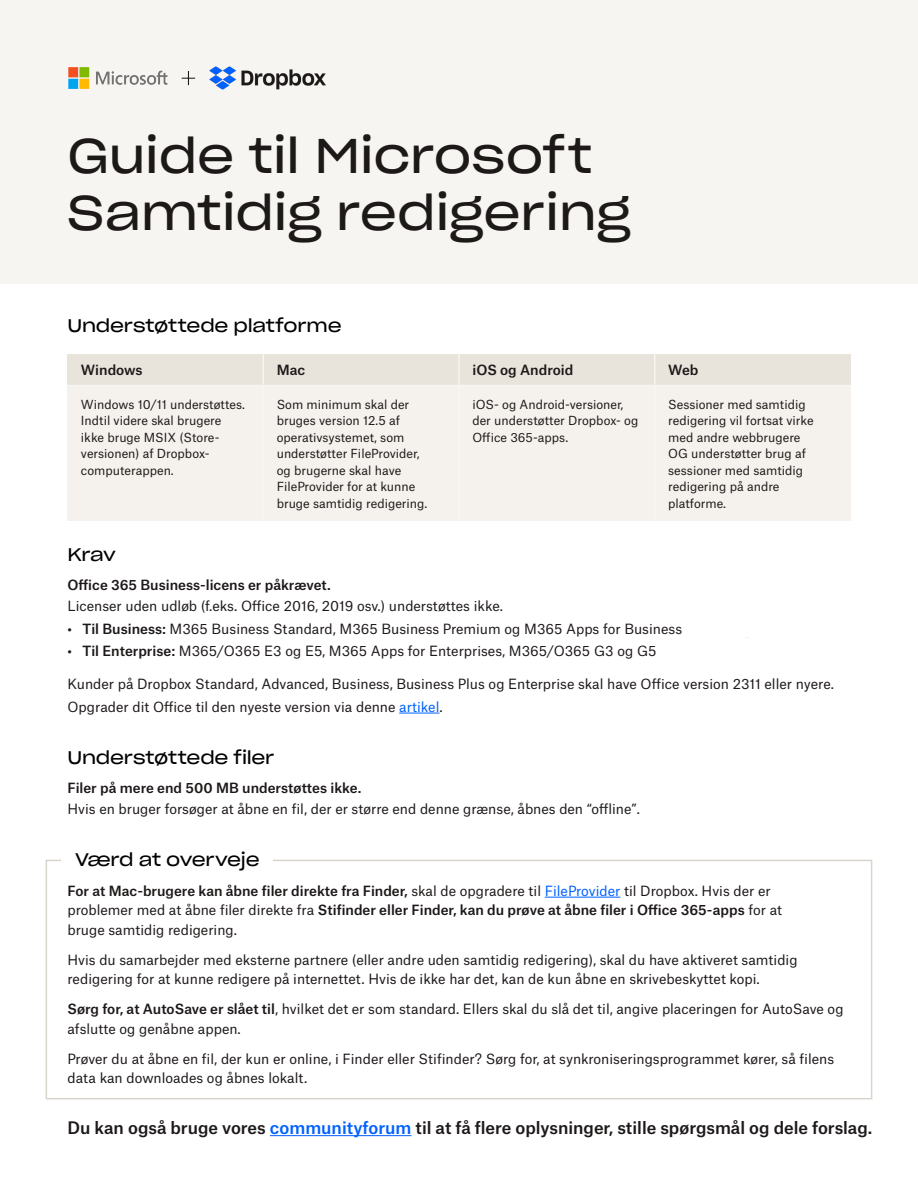
<style>
.page{position:relative;width:918px;height:1188px;background:#fff}
.page>*{position:absolute;margin:0;border:0;box-sizing:border-box;transform-origin:0 0}
.t1{font:48px/57px "Sharp Grotesk Book 23";color:#1e1919}
.t2{font:18px "Sharp Grotesk Book 23";letter-spacing:-.015em;color:#000}
.t3{font:500 16.5px "Atlas Grotesk";color:#1e1919}
.t4{font:13.5px/19.5px "Atlas Grotesk";color:#1e1919}
.t5{font:500 13.5px/19.5px "Atlas Grotesk";color:#1e1919}
.t6{font:12px/16.5px "Atlas Grotesk";color:#1e1919}
.s1{font-weight:500}
.s2{color:#0061fe}
.s3{font-weight:400}
.s4{font-weight:400;color:#0061fe}
</style>
<div class="page">
<div style="left:46px;top:860px;width:826px;height:239px;border:2px solid #d9d4cc"></div>
<div style="left:0;top:0;width:918px;height:284px;background:#f7f5f2"></div>
<div style="left:68px;top:354px;width:195px;height:32px;background:#e8e4dc"></div>
<div style="left:263px;top:354px;width:196px;height:32px;background:#e8e4dc"></div>
<div style="left:459px;top:354px;width:196px;height:32px;background:#e8e4dc"></div>
<div style="left:655px;top:354px;width:195px;height:32px;background:#e8e4dc"></div>
<div style="left:68px;top:386px;width:195px;height:135px;background:#f5f2ee"></div>
<div style="left:263px;top:386px;width:196px;height:135px;background:#f5f2ee"></div>
<div style="left:459px;top:386px;width:196px;height:135px;background:#f5f2ee"></div>
<div style="left:655px;top:386px;width:195px;height:135px;background:#f5f2ee"></div>
<hr style="left:262px;top:354px;width:2px;height:31px;background:#f7f5f2">
<hr style="left:458px;top:354px;width:2px;height:31px;background:#f7f5f2">
<hr style="left:654px;top:354px;width:2px;height:31px;background:#f7f5f2">
<hr style="left:68px;top:385px;width:195px;height:1px;background:#f7f5f2">
<hr style="left:262px;top:386px;width:2px;height:135px;background:#f7f5f2">
<hr style="left:263px;top:385px;width:196px;height:1px;background:#f7f5f2">
<hr style="left:458px;top:386px;width:2px;height:135px;background:#f7f5f2">
<hr style="left:459px;top:385px;width:196px;height:1px;background:#f7f5f2">
<hr style="left:654px;top:386px;width:2px;height:135px;background:#f7f5f2">
<hr style="left:655px;top:385px;width:195px;height:1px;background:#f7f5f2">
<hr style="left:399px;top:713px;width:40px;height:1px;background:#0061fe">
<hr style="left:270px;top:1135px;width:141px;height:1px;background:#0061fe">
<hr style="left:545px;top:897px;width:75px;height:1px;background:#0061fe">
<div style="left:62px;top:851px;width:211px;height:15px;background:#fff"></div>
<img style="left:68px;top:66px;width:258px;height:24px">
<h1 class="t1" style="left:68px;top:125px;width:565px">Guide til Microsoft<br>Samtidig redigering</h1>
<h2 class="t2" style="left:68px;top:310px;width:276px">Understøttede platforme</h2>
<p class="t5" style="left:81px;top:359px;width:63px">Windows</p>
<p class="t5" style="left:277px;top:359px;width:30px">Mac</p>
<p class="t5" style="left:472px;top:359px;width:103px">iOS og Android</p>
<p class="t5" style="left:668px;top:359px;width:32px">Web</p>
<p class="t6" style="left:81px;top:395px;width:166px">Windows 10/11 understøttes.<br>Indtil videre skal brugere ikke bruge MSIX (Store&shy;versionen) af Dropbox&shy;computerappen.</p>
<p class="t6" style="left:277px;top:395px;width:152px">Som minimum skal der bruges version 12.5 af operativsystemet, som understøtter FileProvider, og brugerne skal have<br>FileProvider for at kunne bruge samtidig redigering.</p>
<p class="t6" style="left:472px;top:395px;width:168px">iOS- og Android-versioner, der understøtter Dropbox- og<br>Office 365-apps.</p>
<p class="t6" style="left:668px;top:395px;width:147px">Sessioner med samtidig redigering vil fortsat virke med andre webbrugere<br>OG understøtter brug af sessioner med samtidig redigering på andre platforme.</p>
<h2 class="t2" style="left:68px;top:539px;width:50px">Krav</h2>
<h3 class="t5" style="left:68px;top:574px;width:265px">Office 365 Business-licens er påkrævet.</h3>
<p class="t4" style="left:68px;top:595px;width:437px">Licenser uden udløb (f.eks. Office 2016, 2019 osv.) understøttes ikke.</p>
<p class="t4" style="left:68px;top:617px;width:616px"><span class="s1">• Til Business:</span> M365 Business Standard, M365 Business Premium og M365 Apps for Business</p>
<p class="t4" style="left:68px;top:640px;width:591px"><span class="s1">• Til Enterprise:</span> M365/O365 E3 og E5, M365 Apps for Enterprises, M365/O365 G3 og G5</p>
<p class="t4" style="left:68px;top:671px;width:768px;line-height:22.5px">Kunder på Dropbox Standard, Advanced, Business, Business Plus og Enterprise skal have Office version 2311 eller nyere.<br>Opgrader dit Office til den nyeste version via denne <span class="s2">artikel</span>.</p>
<h2 class="t2" style="left:68px;top:742px;width:209px">Understøttede filer</h2>
<h3 class="t5" style="left:68px;top:777px;width:295px">Filer på mere end 500 MB understøttes ikke.</h3>
<p class="t4" style="left:68px;top:798px;width:574px">Hvis en bruger forsøger at åbne en fil, der er større end denne grænse, åbnes den “offline”.</p>
<h2 class="t2" style="left:75px;top:844px;width:186px">Værd at overveje</h2>
<p class="t5" style="left:68px;top:879px;width:716px">For at Mac-brugere kan åbne filer direkte fra Finder, <span class="s3">skal de opgradere til</span> <span class="s4">FileProvider</span> <span class="s3">til Dropbox. Hvis der er problemer med at åbne filer direkte fra</span> Stifinder eller Finder, kan du prøve at åbne filer i Office 365-apps <span class="s3">for at bruge samtidig redigering.</span></p>
<p class="t4" style="left:68px;top:948px;width:732px">Hvis du samarbejder med eksterne partnere (eller andre uden samtidig redigering), skal du have aktiveret samtidig redigering for at kunne redigere på internettet. Hvis de ikke har det, kan de kun åbne en skrivebeskyttet kopi.</p>
<p class="t4" style="left:68px;top:998px;width:778px"><span class="s1">Sørg for, at AutoSave er slået til</span>, hvilket det er som standard. Ellers skal du slå det til, angive placeringen for AutoSave og afslutte og genåbne appen.</p>
<p class="t4" style="left:68px;top:1047px;width:768px">Prøver du at åbne en fil, der kun er online, i Finder eller Stifinder? Sørg for, at synkroniseringsprogrammet kører, så filens data kan downloades og åbnes lokalt.</p>
<p class="t3" style="left:68px;top:1114px;width:806px">Du kan også bruge vores <span class="s2">communityforum</span> til at få flere oplysninger, stille spørgsmål og dele forslag.</p>
</div>
